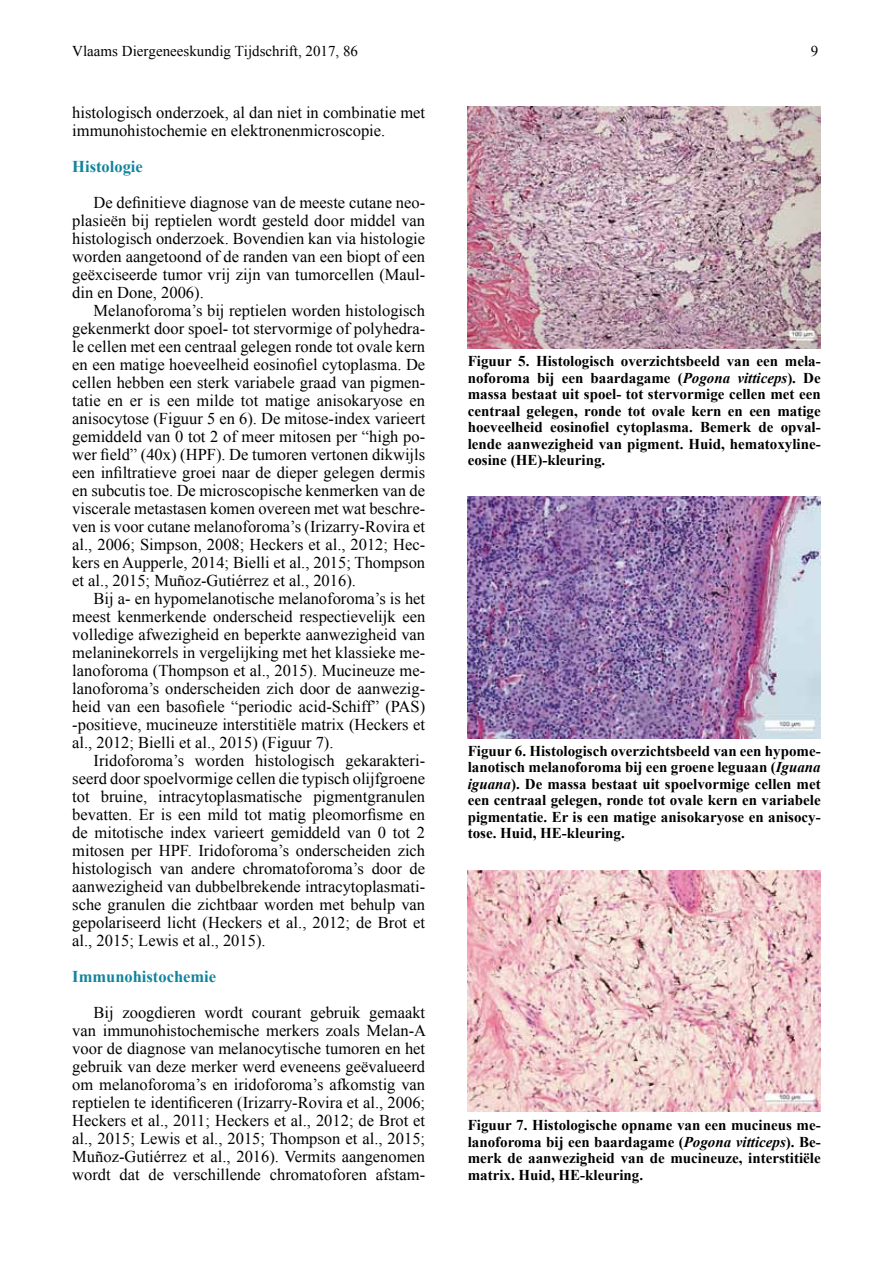
<style>
.page{position:relative;width:893px;height:1263px;background:#fff}
.page>*{position:absolute;margin:0;border:0;box-sizing:border-box;transform-origin:0 0}
.t1{font:16.5px/18px "Times New Roman";color:#000;text-align:justify}
.t2{font:700 16.5px "Times New Roman";color:#12849d}
.t3{font:700 15px/16.5px "Times New Roman";color:#000;text-align:justify}
.t4{font:15px "Times New Roman";color:#000}
.s1{font-style:italic}
</style>
<div class="page">
<img style="left:468px;top:106px;width:353px;height:243px">
<img style="left:468px;top:496px;width:353px;height:242px">
<img style="left:468px;top:871px;width:353px;height:240px">
<p class="t4" style="left:72px;top:41px;width:287px">Vlaams Diergeneeskundig Tijdschrift, 2017, 86</p>
<p class="t4" style="left:811px;top:41px;width:9px">9</p>
<p class="t1" style="left:72px;top:103px;width:354px">histologisch onderzoek, al dan niet in combinatie met immunohistochemie en elektronenmicroscopie.</p>
<p class="t2" style="left:72px;top:155px;width:72px">Histologie</p>
<p class="t1" style="left:72px;top:193px;width:354px;text-indent:21px">De definitieve diagnose van de meeste cutane neo&shy;plasieën bij reptielen wordt gesteld door middel van histologisch onderzoek. Bovendien kan via histologie worden aangetoond of de randen van een biopt of een geëxciseerde tumor vrij zijn van tumorcellen (Maul&shy;din en Done, 2006).</p>
<p class="t1" style="left:72px;top:301px;width:354px;text-indent:21px">Melanoforoma’s bij reptielen worden histologisch gekenmerkt door spoel- tot stervormige of polyhedra&shy;le cellen met een centraal gelegen ronde tot ovale kern en een matige hoeveelheid eosinofiel cytoplasma. De cellen hebben een sterk variabele graad van pigmen&shy;tatie en er is een milde tot matige anisokaryose en anisocytose (Figuur 5 en 6). De mitose-index varieert gemiddeld van 0 tot 2 of meer mitosen per “high po&shy;wer field” (40x) (HPF). De tumoren vertonen dikwijls een infiltratieve groei naar de dieper gelegen dermis en subcutis toe. De microscopische kenmerken van de viscerale metastasen komen overeen met wat beschre&shy;ven is voor cutane melanoforoma’s (Irizarry-Rovira et al., 2006; Simpson, 2008; Heckers et al., 2012; Hec&shy;kers en Aupperle, 2014; Bielli et al., 2015; Thompson et al., 2015; Muñoz-Gutiérrez et al., 2016).</p>
<p class="t1" style="left:72px;top:589px;width:354px;text-indent:21px">Bij a- en hypomelanotische melanoforoma’s is het meest kenmerkende onderscheid respectievelijk een volledige afwezigheid en beperkte aanwezigheid van melaninekorrels in vergelijking met het klassieke me&shy;lanoforoma (Thompson et al., 2015). Mucineuze me&shy;lanoforoma’s onderscheiden zich door de aanwezig&shy;heid van een basofiele “periodic acid-Schiff” (PAS) -positieve, mucineuze interstitiële matrix (Heckers et al., 2012; Bielli et al., 2015) (Figuur 7).</p>
<p class="t1" style="left:72px;top:751px;width:354px;text-indent:21px">Iridoforoma’s worden histologisch gekarakteri&shy;seerd door spoelvormige cellen die typisch olijfgroene tot bruine, intracytoplasmatische pigmentgranulen bevatten. Er is een mild tot matig pleomorfisme en de mitotische index varieert gemiddeld van 0 tot 2 mitosen per HPF. Iridoforoma’s onderscheiden zich histologisch van andere chromatoforoma’s door de aanwezigheid van dubbelbrekende intracytoplasmati&shy;sche granulen die zichtbaar worden met behulp van gepolariseerd licht (Heckers et al., 2012; de Brot et al., 2015; Lewis et al., 2015).</p>
<p class="t2" style="left:72px;top:965px;width:145px">Immunohistochemie</p>
<p class="t1" style="left:72px;top:1003px;width:355px;text-indent:21px">Bij zoogdieren wordt courant gebruik gemaakt van immunohistochemische merkers zoals Melan-A voor de diagnose van melanocytische tumoren en het gebruik van deze merker werd eveneens geëvalueerd om melanoforoma’s en iridoforoma’s afkomstig van reptielen te identificeren (Irizarry-Rovira et al., 2006; Heckers et al., 2011; Heckers et al., 2012; de Brot et al., 2015; Lewis et al., 2015; Thompson et al., 2015; Muñoz-Gutiérrez et al., 2016). Vermits aangenomen wordt dat de verschillende chromatoforen afstam-</p>
<p class="t3" style="left:468px;top:353px;width:354px">Figuur 5. Histologisch overzichtsbeeld van een mela&shy;noforoma bij een baardagame (<span class="s1">Pogona vitticeps</span>). De massa bestaat uit spoel- tot stervormige cellen met een centraal gelegen, ronde tot ovale kern en een matige hoeveelheid eosinofiel cytoplasma. Bemerk de opval&shy;lende aanwezigheid van pigment. Huid, hematoxyline&shy;eosine (HE)-kleuring.</p>
<p class="t3" style="left:468px;top:742px;width:354px">Figuur 6. Histologisch overzichtsbeeld van een hypome&shy;lanotisch melanoforoma bij een groene leguaan (<span class="s1">Iguana iguana</span>). De massa bestaat uit spoelvormige cellen met een centraal gelegen, ronde tot ovale kern en variabele pigmentatie. Er is een matige anisokaryose en anisocy&shy;tose. Huid, HE-kleuring.</p>
<p class="t3" style="left:468px;top:1116px;width:354px">Figuur 7. Histologische opname van een mucineus me&shy;lanoforoma bij een baardagame (<span class="s1">Pogona vitticeps</span>). Be&shy;merk de aanwezigheid van de mucineuze, interstitiële matrix. Huid, HE-kleuring.</p>
</div>
